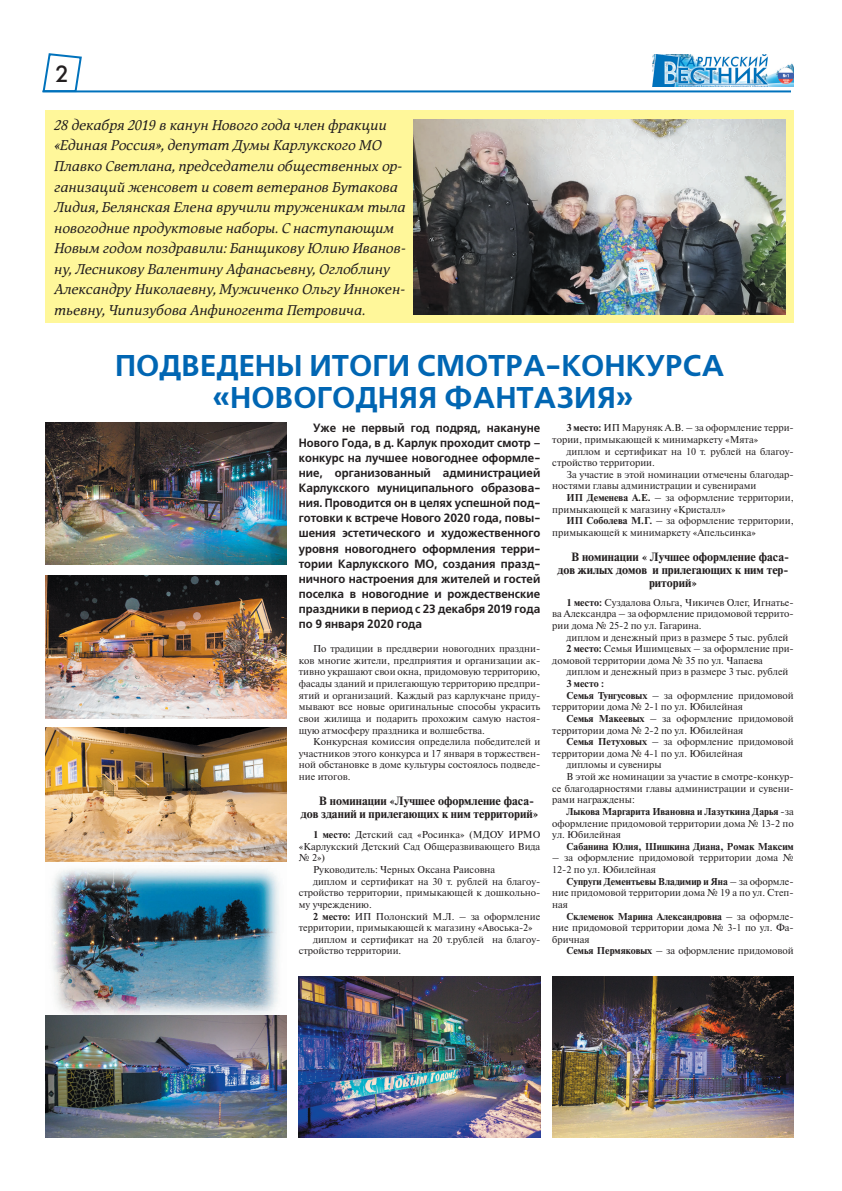
<style>
.page{position:relative;width:842px;height:1191px;background:#fff}
.page>*{position:absolute;margin:0;border:0;box-sizing:border-box;transform-origin:0 0}
.t1{font:700 30px/32.1px "Free Set C";color:#0166b3;text-align:center}
.t2{font:23.3px "Futuris C";color:#231f20}
.t3{font:italic 14px/20.5px "Mirandolina";color:#231f20}
.t4{font:700 12px/15.1px "Free Set C";color:#231f20;text-align:justify;scale:.95 1}
.t5{font:700 12px/13.1px "Newton C";color:#231f20}
.t6{font:10px/11.6px "Newton C";color:#231f20}
.t7{font:700 10px "Newton C";color:#231f20}
.s1{font-weight:700}
.s2{font-weight:400}
</style>
<div class="page">
<img style="left:653px;top:55px;width:141px;height:31px">
<hr style="left:43px;top:90px;width:748px;height:2px;background:#0072bc">
<svg style="left:42px;top:53px;width:41px;height:40px"></svg>
<div style="left:45px;top:111px;width:749px;height:212px;background:#fff79a"></div>
<img style="left:414px;top:119px;width:371px;height:196px">
<img style="left:45px;top:422px;width:242px;height:143px">
<img style="left:45px;top:575px;width:242px;height:143px">
<img style="left:45px;top:727px;width:242px;height:288px">
<img style="left:299px;top:976px;width:241px;height:161px">
<img style="left:552px;top:976px;width:242px;height:161px">
<img style="left:45px;top:1015px;width:242px;height:122px">
<h2 class="t2" style="left:55px;top:60px;width:15px">2</h2>
<p class="t3" style="left:54px;top:115px;width:353px">28 декабря 2019 в канун Нового года член фракции «Единая Россия», депутат Думы Карлукского МО Плавко Светлана, председатели общественных ор&shy;ганизаций женсовет и совет ветеранов Бутакова Лидия, Белянская Елена вручили труженикам тыла новогодние продуктовые наборы. С наступающим Новым годом поздравили: Банщикову Юлию Иванов&shy;ну, Лесникову Валентину Афанасьевну, Оглоблину Александру Николаевну, Мужиченко Ольгу Иннокен&shy;тьевну, Чипизубова Анфиногента Петровича.</p>
<h1 class="t1" style="left:115px;top:350px;width:611px">ПОДВЕДЕНЫ ИТОГИ СМОТРА-КОНКУРСА «НОВОГОДНЯЯ ФАНТАЗИЯ»</h1>
<p class="t4" style="left:299px;top:420px;width:256px;text-indent:14px">Уже не первый год подряд, накануне Нового Года, в д. Карлук проходит смотр – конкурс на лучшее новогоднее оформле&shy;ние, организованный администрацией Карлукского муниципального образова&shy;ния. Проводится он в целях успешной под&shy;готовки к встрече Нового 2020 года, повы&shy;шения эстетического и художественного уровня новогоднего оформления терри&shy;тории Карлукского МО, создания празд&shy;ничного настроения для жителей и гостей поселка в новогодние и рождественские праздники в период с 23 декабря 2019 года по 9 января 2020 года</p>
<p class="t6" style="left:299px;top:643px;width:243px;text-align:justify;text-indent:14px">По традиции в преддверии новогодних праздни&shy;ков многие жители, предприятия и организации ак&shy;тивно украшают свои окна, придомовую территорию, фасады зданий и прилегающую территорию предпри&shy;ятий и организаций. Каждый раз карлукчане приду&shy;мывают все новые оригинальные способы украсить свои жилища и подарить прохожим самую настоя&shy;щую атмосферу праздника и волшебства.</p>
<p class="t6" style="left:299px;top:736px;width:243px;text-align:justify;text-indent:14px">Конкурсная комиссия определила победителей и участников этого конкурса и 17 января в торжествен&shy;ной обстановке в доме культуры состоялось подведе&shy;ние итогов.</p>
<p class="t5" style="left:301px;top:794px;width:239px;text-indent:18px">В номинации «Лучшее оформление фаса&shy;дов зданий и прилегающих к ним территорий»</p>
<p class="t6" style="left:313px;top:829px;width:229px"><span class="s1">1 место:</span> Детский сад «Росинка» (МДОУ ИРМО</p>
<p class="t6" style="left:299px;top:840px;width:243px">«Карлукский Детский Сад Общеразвивающего Вида</p>
<p class="t6" style="left:299px;top:852px;width:28px">№ 2»)</p>
<p class="t6" style="left:313px;top:864px;width:184px">Руководитель: Черных Оксана Раисовна</p>
<p class="t6" style="left:313px;top:875px;width:229px">диплом и сертификат на 30 т. рублей на благоу-</p>
<p class="t6" style="left:299px;top:887px;width:243px">стройство территории, примыкающей к дошкольно-</p>
<p class="t6" style="left:299px;top:898px;width:74px">му учреждению.</p>
<p class="t6" style="left:313px;top:910px;width:229px"><span class="s1">2 место:</span> ИП Полонский М.Л. – за оформление</p>
<p class="t6" style="left:299px;top:922px;width:235px">территории, примыкающей к магазину «Авоська-2»</p>
<p class="t6" style="left:313px;top:933px;width:229px">диплом и сертификат на 20 т.рублей на благоу-</p>
<p class="t6" style="left:299px;top:945px;width:104px">стройство территории.</p>
<p class="t6" style="left:552px;top:422px;width:243px;text-indent:14px"><span class="s1">3 место:</span> ИП Маруняк А.В. – за оформление терри&shy;тории, примыкающей к минимаркету «Мята»</p>
<p class="t6" style="left:552px;top:445px;width:243px;text-indent:14px">диплом и сертификат на 10 т. рублей на благоу&shy;стройство территории.</p>
<p class="t6" style="left:552px;top:468px;width:243px;text-indent:14px">За участие в этой номинации отмечены благодар&shy;ностями главы администрации и сувенирами</p>
<p class="t6" style="left:552px;top:492px;width:243px;text-indent:14px"><span class="s1">ИП Деменева А.Е.</span> – за оформление территории, примыкающей к магазину «Кристалл»</p>
<p class="t6" style="left:552px;top:515px;width:243px;text-indent:14px"><span class="s1">ИП Соболева М.Г.</span> – за оформление территории, примыкающей к минимаркету «Апельсинка»</p>
<p class="t5" style="left:571px;top:550px;width:220px">В номинации « Лучшее оформление фаса-</p>
<p class="t5" style="left:557px;top:563px;width:233px">дов жилых домов и прилегающих к ним тер-</p>
<p class="t5" style="left:649px;top:576px;width:50px">риторий»</p>
<p class="t6" style="left:552px;top:596px;width:243px;text-align:justify;text-indent:14px"><span class="s1">1 место:</span> Суздалова Ольга, Чикичев Олег, Игнатье&shy;ва Александра – за оформление придомовой террито&shy;рии дома № 25-2 по ул. Гагарина.</p>
<p class="t6" style="left:566px;top:631px;width:224px">диплом и денежный приз в размере 5 тыс. рублей</p>
<p class="t6" style="left:566px;top:643px;width:229px"><span class="s1">2 место:</span> Семья Ишимцевых – за оформление при-</p>
<p class="t6" style="left:552px;top:654px;width:212px">домовой территории дома № 35 по ул. Чапаева</p>
<p class="t6" style="left:566px;top:666px;width:224px">диплом и денежный приз в размере 3 тыс. рублей</p>
<p class="t7" style="left:566px;top:678px;width:39px">3 место :</p>
<p class="t6" style="left:566px;top:689px;width:229px"><span class="s1">Семья Тунгусовых</span> – за оформление придомовой</p>
<p class="t6" style="left:552px;top:701px;width:192px">территории дома № 2-1 по ул. Юбилейная</p>
<p class="t6" style="left:566px;top:712px;width:229px"><span class="s1">Семья Макеевых</span> – за оформление придомовой</p>
<p class="t6" style="left:552px;top:724px;width:192px">территории дома № 2-2 по ул. Юбилейная</p>
<p class="t6" style="left:566px;top:736px;width:229px"><span class="s1">Семья Петуховых</span> – за оформление придомовой</p>
<p class="t6" style="left:552px;top:747px;width:192px">территории дома № 4-1 по ул. Юбилейная</p>
<p class="t6" style="left:566px;top:759px;width:97px">дипломы и сувениры</p>
<p class="t6" style="left:566px;top:771px;width:229px">В этой же номинации за участие в смотре-конкур-</p>
<p class="t6" style="left:552px;top:782px;width:243px">се благодарностями главы администрации и сувени-</p>
<p class="t6" style="left:552px;top:794px;width:84px">рами награждены:</p>
<p class="t7" style="left:566px;top:806px;width:229px">Лыкова Маргарита Ивановна и Лазуткина Дарья <span class="s2">-за</span></p>
<p class="t6" style="left:552px;top:817px;width:243px">оформление придомовой территории дома № 13-2 по</p>
<p class="t6" style="left:552px;top:829px;width:70px">ул. Юбилейная</p>
<p class="t7" style="left:566px;top:840px;width:229px">Сабанина Юлия, Шишкина Диана, Ромак Максим</p>
<p class="t6" style="left:552px;top:852px;width:243px">– за оформление придомовой территории дома №<br>12-2 по ул. Юбилейная</p>
<p class="t6" style="left:552px;top:875px;width:243px;text-align:justify;text-indent:14px"><span class="s1">Супруги Дементьевы Владимир и Яна</span> – за оформле&shy;ние придомовой территории дома № 19 а по ул. Степ&shy;ная</p>
<p class="t6" style="left:552px;top:910px;width:243px;text-align:justify;text-indent:14px"><span class="s1">Склеменок Марина Александровна</span> – за оформле&shy;ние придомовой территории дома № 3-1 по ул. Фа&shy;бричная</p>
<p class="t6" style="left:566px;top:945px;width:229px"><span class="s1">Семья Пермяковых</span> – за оформление придомовой</p>
</div>
